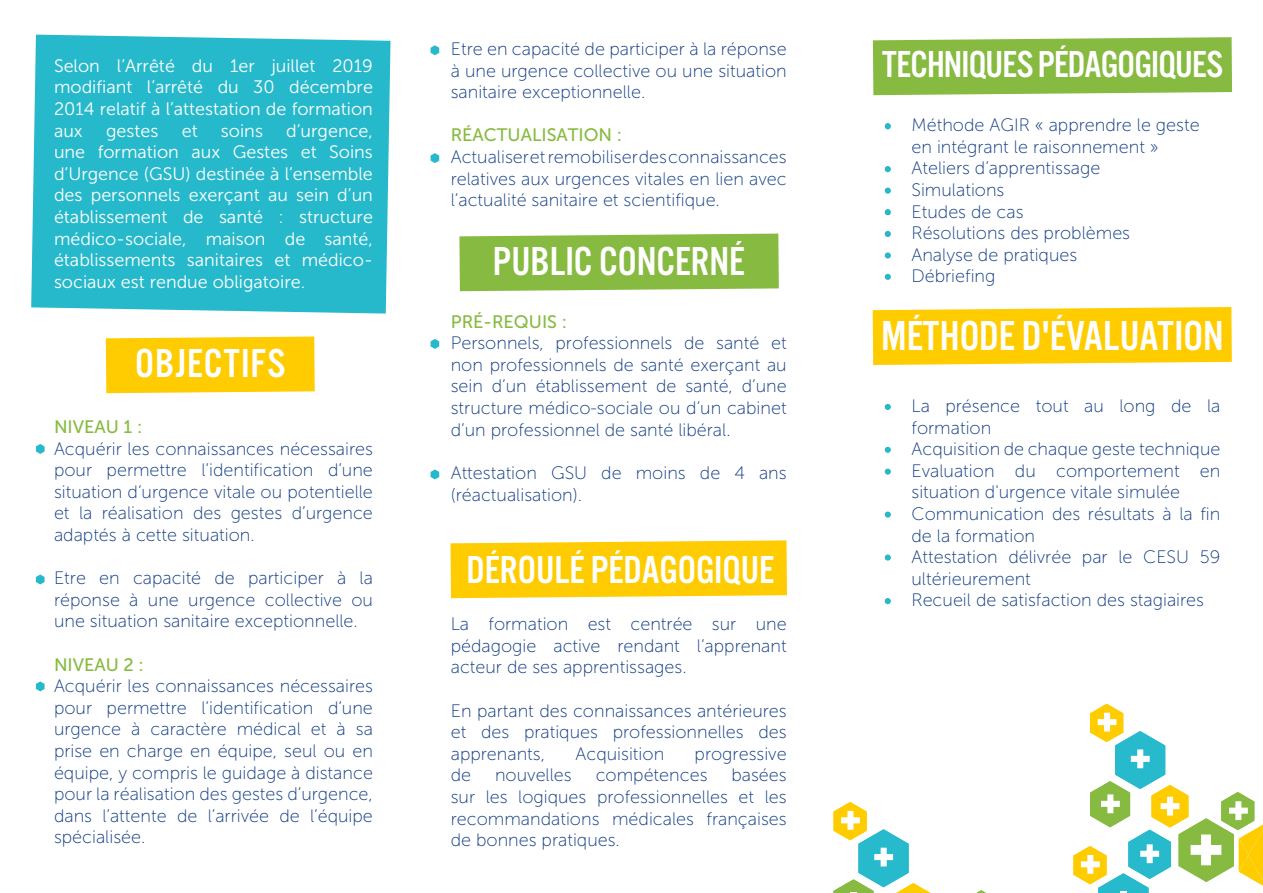
<style>
.page{position:relative;width:1263px;height:893px;background:#fff}
.page>*{position:absolute;margin:0;border:0;box-sizing:border-box;transform-origin:0 0}
.t1{font:43.5px "Alternate Got No 3 D";color:#fff}
.t2{font:42px "Alternate Got No 3 D";letter-spacing:.005em;color:#fff}
.t3{font:42px "Alternate Got No 3 D";letter-spacing:.025em;color:#fff}
.t4{font:40.5px "Alternate Got No 3 D";color:#fff}
.t5{font:39px "Alternate Got No 3 D";letter-spacing:-.02em;color:#fff}
.t6{font:18px/21.6px "Museo Sans 100";color:#0d3880;text-align:justify}
.t7{font:18px/21.6px "Museo Sans 300";color:#fff;text-align:justify}
.t8{font:18px "Museo Sans 500";color:#87ba40}
</style>
<div class="page">
<div style="left:31px;top:35px;width:359px;height:279px;background:#26b9cb"></div>
<svg style="left:431px;top:45px;width:8px;height:10px"></svg>
<svg style="left:431px;top:153px;width:8px;height:10px"></svg>
<svg style="left:976px;top:890px;width:10px;height:3px"></svg>
<svg style="left:833px;top:802px;width:97px;height:91px"></svg>
<svg style="left:1073px;top:704px;width:190px;height:189px"></svg>
<div style="left:106px;top:336px;width:209px;height:57px;background:#fecc00"></div>
<div style="left:459px;top:234px;width:320px;height:57px;background:#87ba40"></div>
<svg style="left:873px;top:307px;width:359px;height:58px;background:#ffce0e"></svg>
<svg style="left:450px;top:540px;width:337px;height:58px;background:#fece0e"></svg>
<svg style="left:36px;top:444px;width:9px;height:10px"></svg>
<svg style="left:36px;top:574px;width:9px;height:10px"></svg>
<svg style="left:36px;top:681px;width:9px;height:10px"></svg>
<svg style="left:431px;top:339px;width:8px;height:10px"></svg>
<svg style="left:431px;top:469px;width:8px;height:10px"></svg>
<svg style="left:873px;top:37px;width:359px;height:58px;background:#8dbd4a"></svg>
<svg style="left:885px;top:123px;width:6px;height:6px"></svg>
<svg style="left:885px;top:166px;width:6px;height:6px"></svg>
<svg style="left:885px;top:188px;width:6px;height:6px"></svg>
<svg style="left:885px;top:209px;width:6px;height:6px"></svg>
<svg style="left:885px;top:231px;width:6px;height:6px"></svg>
<svg style="left:885px;top:252px;width:6px;height:6px"></svg>
<svg style="left:885px;top:274px;width:6px;height:6px"></svg>
<svg style="left:885px;top:404px;width:6px;height:6px"></svg>
<svg style="left:885px;top:447px;width:6px;height:6px"></svg>
<svg style="left:885px;top:469px;width:6px;height:6px"></svg>
<svg style="left:885px;top:512px;width:6px;height:6px"></svg>
<div style="left:885px;top:554px;width:6px;height:7px;background:#26b9cb;border-radius:50%"></div>
<svg style="left:885px;top:598px;width:6px;height:6px"></svg>
<p class="t7" style="left:54px;top:55px;width:320px">Selon l’Arrêté du 1er juillet 2019 modifiant l’arrêté du 30 décembre 2014 relatif à l’attestation de formation aux</p>
<p class="t7" style="left:54px;top:120px;width:320px;text-indent:232px">d’urgence, une formation aux Gestes et Soins d’Urgence (GSU) destinée à l’ensemble des personnels exerçant au sein d’un établissement de santé : structure médico-sociale, maison de santé, établissements sanitaires et médico&shy;sociaux est rendue obligatoire.</p>
<p class="t7" style="left:106px;top:120px;width:54px">gestes</p>
<p class="t7" style="left:182px;top:120px;width:17px">et</p>
<p class="t7" style="left:221px;top:120px;width:43px">soins</p>
<p class="t3" style="left:135px;top:341px;width:152px">OBJECTIFS</p>
<p class="t8" style="left:54px;top:417px;width:90px">NIVEAU 1 :</p>
<p class="t6" style="left:54px;top:438px;width:320px">Acquérir les connaissances nécessaires pour permettre l’identification d’une situation d’urgence vitale ou potentielle et la réalisation des gestes d’urgence adaptés à cette situation.</p>
<p class="t6" style="left:54px;top:567px;width:320px">Etre en capacité de participer à la réponse à une urgence collective ou une situation sanitaire exceptionnelle.</p>
<p class="t8" style="left:54px;top:655px;width:91px">NIVEAU 2 :</p>
<p class="t6" style="left:54px;top:675px;width:320px">Acquérir les connaissances nécessaires pour permettre l’identification d’une urgence à caractère médical et à sa prise en charge en équipe, seul ou en équipe, y compris le guidage à distance pour la réalisation des gestes d’urgence, dans l’attente de l’arrivée de l’équipe spécialisée.</p>
<p class="t6" style="left:451px;top:38px;width:337px">Etre en capacité de participer à la réponse à une urgence collective ou une situation sanitaire exceptionnelle.</p>
<p class="t8" style="left:451px;top:125px;width:173px">RÉACTUALISATION :</p>
<p class="t6" style="left:451px;top:146px;width:337px">Actualiser et remobiliser des connaissances relatives aux urgences vitales en lien avec l’actualité sanitaire et scientifique.</p>
<p class="t2" style="left:493px;top:239px;width:254px">PUBLIC CONCERNÉ</p>
<p class="t8" style="left:451px;top:312px;width:118px">PRÉ-REQUIS :</p>
<p class="t6" style="left:451px;top:332px;width:337px">Personnels, professionnels de santé et non professionnels de santé exerçant au sein d’un établissement de santé, d’une structure médico-sociale ou d’un cabinet d’un professionnel de santé libéral.</p>
<p class="t6" style="left:451px;top:462px;width:337px">Attestation GSU de moins de 4 ans (réactualisation).</p>
<p class="t4" style="left:466px;top:548px;width:309px">DÉROULÉ PÉDAGOGIQUE</p>
<p class="t6" style="left:451px;top:613px;width:337px">La formation est centrée sur une pédagogie active rendant l’apprenant acteur de ses apprentissages.</p>
<p class="t6" style="left:451px;top:700px;width:337px">En partant des connaissances antérieures et des pratiques professionnelles des apprenants,</p>
<p class="t6" style="left:575px;top:743px;width:90px">Acquisition</p>
<p class="t6" style="left:695px;top:743px;width:94px">progressive</p>
<p class="t6" style="left:451px;top:764px;width:337px;text-indent:281px">basées sur les logiques professionnelles et les recommandations médicales françaises de bonnes pratiques.</p>
<p class="t6" style="left:451px;top:764px;width:22px">de</p>
<p class="t6" style="left:495px;top:764px;width:78px">nouvelles</p>
<p class="t6" style="left:596px;top:764px;width:113px">compétences</p>
<p class="t5" style="left:882px;top:44px;width:342px">TECHNIQUES PÉDAGOGIQUES</p>
<p class="t6" style="left:911px;top:114px;width:290px;text-indent:-27px">• Méthode AGIR « apprendre le geste en intégrant le raisonnement »</p>
<p class="t6" style="left:884px;top:158px;width:217px">• Ateliers d’apprentissage</p>
<p class="t6" style="left:884px;top:179px;width:121px">• Simulations</p>
<p class="t6" style="left:884px;top:201px;width:140px">• Etudes de cas</p>
<p class="t6" style="left:884px;top:222px;width:247px">• Résolutions des problèmes</p>
<p class="t6" style="left:884px;top:244px;width:194px">• Analyse de pratiques</p>
<p class="t6" style="left:884px;top:266px;width:112px">• Débriefing</p>
<p class="t1" style="left:881px;top:313px;width:344px">MÉTHODE D'ÉVALUATION</p>
<p class="t6" style="left:911px;top:395px;width:310px;text-indent:-27px">• La présence tout au long de la formation</p>
<p class="t6" style="left:884px;top:438px;width:337px">• Acquisition de chaque geste technique</p>
<p class="t6" style="left:911px;top:460px;width:310px;text-indent:-27px">• Evaluation du comportement en situation d'urgence vitale simulée</p>
<p class="t6" style="left:911px;top:503px;width:310px;text-indent:-27px">• Communication des résultats à la fin de la formation</p>
<p class="t6" style="left:911px;top:546px;width:310px;text-indent:-27px">• Attestation délivrée par le CESU 59 ultérieurement</p>
<p class="t6" style="left:884px;top:590px;width:321px">• Recueil de satisfaction des stagiaires</p>
</div>
